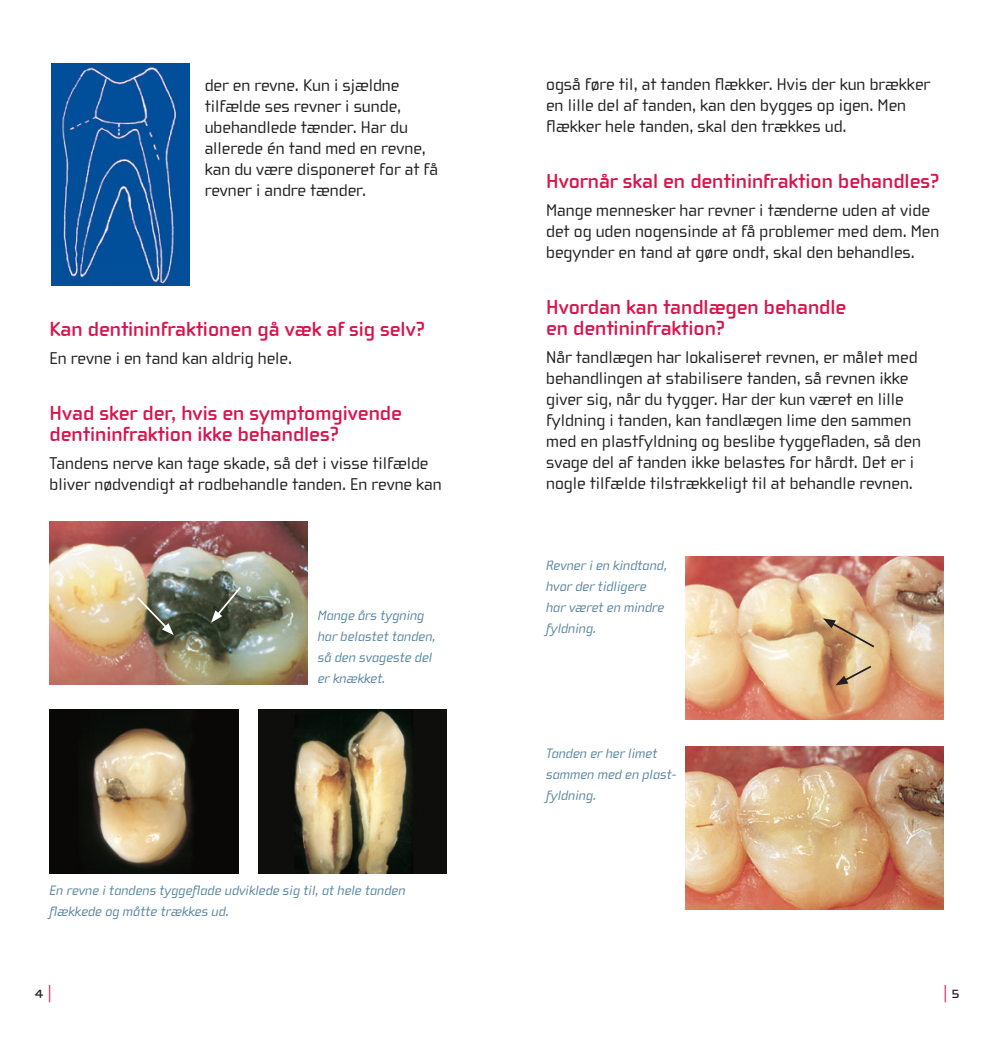
<style>
.page{position:relative;width:993px;height:1042px;background:#fff}
.page>*{position:absolute;margin:0;border:0;box-sizing:border-box;transform-origin:0 0}
.mellem{font:700 21px/21px "Cholla Wide OT";color:#d8154d}
.tekst{font:17.5px/21px "Cholla Wide OT";color:#231f20}
.t1{font:17.5px "Cholla Unicase OT";color:#231f20}
.t2{font:17.5px "Cholla Unicase OT";color:#d8154d}
.billedtekst{font:italic 14px/21px "Cholla Wide OT";color:#5c87a1}
.s1{color:#d8154d}
.s2{color:#231f20}
</style>
<div class="page">
<img style="left:52px;top:63px;width:138px;height:223px">
<img style="left:50px;top:521px;width:258px;height:164px">
<svg style="left:135px;top:595px;width:39px;height:40px;background:#7e7e68"></svg>
<svg style="left:211px;top:585px;width:32px;height:38px"></svg>
<img style="left:50px;top:709px;width:188px;height:164px">
<img style="left:258px;top:709px;width:188px;height:164px">
<img style="left:685px;top:556px;width:258px;height:164px">
<img style="left:685px;top:746px;width:258px;height:164px">
<svg style="left:822px;top:618px;width:53px;height:31px;background:#c39f76"></svg>
<svg style="left:835px;top:664px;width:37px;height:21px"></svg>
<p class="tekst" style="left:205px;top:75px;width:235px">der en revne. Kun i sjældne tilfælde ses revner i sunde, ubehandlede tænder. Har du allerede én tand med en revne, kan du være disponeret for at få revner i andre tænder.</p>
<p class="mellem" style="left:50px;top:319px;width:377px">Kan dentininfraktionen gå væk af sig selv?</p>
<p class="tekst" style="left:50px;top:348px;width:244px">En revne i en tand kan aldrig hele.</p>
<p class="mellem" style="left:50px;top:403px;width:353px">Hvad sker der, hvis en symptomgivende dentininfraktion ikke behandles?</p>
<p class="tekst" style="left:50px;top:453px;width:393px">Tandens nerve kan tage skade, så det i visse tilfælde bliver nødvendigt at rodbehandle tanden. En revne kan</p>
<p class="billedtekst" style="left:317px;top:605px;width:119px">Mange års tygning har belastet tanden, så den svageste del er knækket.</p>
<p class="billedtekst" style="left:50px;top:880px;width:357px">En revne i tandens tyggeflade udviklede sig til, at hele tanden flækkede og måtte trækkes ud.</p>
<p class="tekst" style="left:546px;top:74px;width:385px">også føre til, at tanden flækker. Hvis der kun brækker en lille del af tanden, kan den bygges op igen. Men flækker hele tanden, skal den trækkes ud.</p>
<p class="mellem" style="left:546px;top:170px;width:394px">Hvornår skal en dentininfraktion behandles?</p>
<p class="tekst" style="left:546px;top:200px;width:394px">Mange mennesker har revner i tænderne uden at vide det og uden nogensinde at få problemer med dem. Men begynder en tand at gøre ondt, skal den behandles.</p>
<p class="mellem" style="left:546px;top:296px;width:301px">Hvordan kan tandlægen behandle en dentininfraktion?</p>
<p class="tekst" style="left:546px;top:347px;width:376px">Når tandlægen har lokaliseret revnen, er målet med behandlingen at stabilisere tanden, så revnen ikke giver sig, når du tygger. Har der kun været en lille fyldning i tanden, kan tandlægen lime den sammen med en plastfyldning og beslibe tyggefladen, så den svage del af tanden ikke belastes for hårdt. Det er i nogle tilfælde tilstrækkeligt til at behandle revnen.</p>
<p class="billedtekst" style="left:546px;top:555px;width:123px">Revner i en kindtand, hvor der tidligere har været en mindre fyldning.</p>
<p class="billedtekst" style="left:546px;top:743px;width:132px">Tanden er her limet sammen med en plast&shy;fyldning.</p>
<p class="t1" style="left:35px;top:982px;width:18px">4 <span class="s1">|</span></p>
<p class="t2" style="left:943px;top:982px;width:18px">| <span class="s2">5</span></p>
</div>
